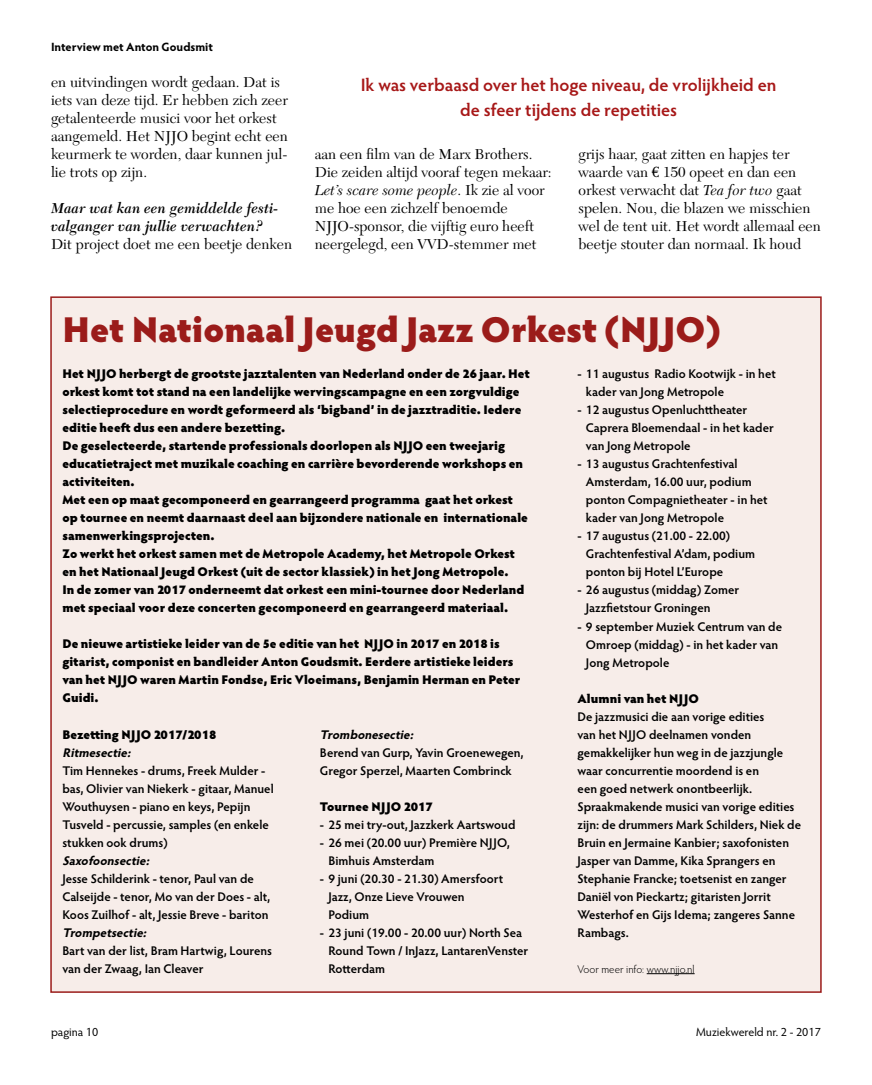
<style>
.page{position:relative;width:872px;height:1085px;background:#fff}
.page>*{position:absolute;margin:0;border:0;box-sizing:border-box;transform-origin:0 0}
.t1{font:900 36px "Hypatia Sans Pro";letter-spacing:-.005em;color:#9b1c1a}
.t2{font:600 18px/25.5px "Hypatia Sans Pro";color:#a71818;text-align:center}
.t3{font:15px/18px "New Caledonia";color:#000}
.t4{font:italic 600 15px/18px "New Caledonia";color:#000}
.t5{font:600 12.6px/18px "Hypatia Sans Pro";color:#000}
.t6{font:900 12.6px/18px "Hypatia Sans Pro";color:#000}
.t7{font:italic 700 12.6px "Hypatia Sans Pro";color:#000}
.t8{font:12px "Hypatia Sans Pro";color:#000}
.t9{font:700 12px "Hypatia Sans Pro";color:#000}
.t10{font:300 11.1px "Hypatia Sans Pro";color:#000}
.s1{font-style:italic}
.s2{font-family:"Euro Serif"}
</style>
<div class="page">
<div style="left:51px;top:297px;width:770px;height:694px;background:#f7ede9"></div>
<hr style="left:646px;top:973px;width:48px;height:1px;background:#000">
<p class="t9" style="left:51px;top:38px;width:163px">Interview met Anton Goudsmit</p>
<p class="t3" style="left:51px;top:73px;width:238px">en uitvindingen wordt gedaan. Dat is iets van deze tijd. Er hebben zich zeer getalenteerde musici voor het orkest aangemeld. Het NJJO begint echt een keurmerk te worden, daar kunnen jul&shy;lie trots op zijn.</p>
<p class="t4" style="left:51px;top:199px;width:229px">Maar wat kan een gemiddelde festi&shy;valganger van jullie verwachten?</p>
<p class="t3" style="left:51px;top:235px;width:243px">Dit project doet me een beetje denken</p>
<h2 class="t2" style="left:361px;top:71px;width:417px">Ik was verbaasd over het hoge niveau, de vrolijkheid en de sfeer tijdens de repetities</h2>
<p class="t3" style="left:315px;top:145px;width:238px">aan een film van de Marx Brothers.<br>Die zeiden altijd vooraf tegen mekaar:<br><span class="s1">Let’s scare some people</span>. Ik zie al voor me hoe een zichzelf benoemde NJJO-sponsor, die vijftig euro heeft neergelegd, een VVD-stemmer met</p>
<p class="t3" style="left:578px;top:145px;width:244px">grijs haar, gaat zitten en hapjes ter waarde van <span class="s2">€</span> 150 opeet en dan een orkest verwacht dat <span class="s1">Tea for two</span> gaat spelen. Nou, die blazen we misschien wel de tent uit. Het wordt allemaal een beetje stouter dan normaal. Ik houd</p>
<h1 class="t1" style="left:62px;top:303px;width:660px">Het Nationaal Jeugd Jazz Orkest (NJJO)</h1>
<p class="t6" style="left:62px;top:364px;width:469px">Het NJJO herbergt de grootste jazztalenten van Nederland onder de 26 jaar. Het orkest komt tot stand na een landelijke wervingscampagne en een zorgvuldige selectieprocedure en wordt geformeerd als ‘bigband’ in de jazztraditie. Iedere editie heeft dus een andere bezetting.<br>De geselecteerde, startende professionals doorlopen als NJJO een tweejarig educatietraject met muzikale coaching en carrière bevorderende workshops en activiteiten.<br>Met een op maat gecomponeerd en gearrangeerd programma gaat het orkest op tournee en neemt daarnaast deel aan bijzondere nationale en internationale samenwerkingsprojecten.<br>Zo werkt het orkest samen met de Metropole Academy, het Metropole Orkest en het Nationaal Jeugd Orkest (uit de sector klassiek) in het Jong Metropole.<br>In de zomer van 2017 onderneemt dat orkest een mini-tournee door Nederland met speciaal voor deze concerten gecomponeerd en gearrangeerd materiaal.</p>
<p class="t6" style="left:62px;top:634px;width:459px">De nieuwe artistieke leider van de 5e editie van het NJJO in 2017 en 2018 is gitarist, componist en bandleider Anton Goudsmit. Eerdere artistieke leiders van het NJJO waren Martin Fondse, Eric Vloeimans, Benjamin Herman en Peter Guidi.</p>
<p class="t6" style="left:62px;top:724px;width:155px">Bezetting NJJO 2017/2018</p>
<p class="t7" style="left:62px;top:743px;width:73px">Ritmesectie:</p>
<p class="t5" style="left:62px;top:760px;width:213px">Tim Hennekes - drums, Freek Mulder - bas, Olivier van Niekerk - gitaar, Manuel Wouthuysen - piano en keys, Pepijn Tusveld - percussie, samples (en enkele stukken ook drums)</p>
<p class="t7" style="left:62px;top:851px;width:92px">Saxofoonsectie:</p>
<p class="t5" style="left:62px;top:868px;width:209px">Jesse Schilderink - tenor, Paul van de<br>Calseijde - tenor, Mo van der Does - alt,<br>Koos Zuilhof - alt, Jessie Breve - bariton</p>
<p class="t7" style="left:62px;top:923px;width:89px">Trompetsectie:</p>
<p class="t5" style="left:62px;top:940px;width:211px">Bart van der list, Bram Hartwig, Lourens van der Zwaag, Ian Cleaver</p>
<p class="t5" style="left:586px;top:364px;width:191px;text-indent:-8px">- 11 augustus Radio Kootwijk - in het kader van Jong Metropole</p>
<p class="t5" style="left:586px;top:400px;width:189px;text-indent:-8px">- 12 augustus Openluchttheater<br>Caprera Bloemendaal - in het kader van Jong Metropole</p>
<p class="t5" style="left:586px;top:454px;width:183px;text-indent:-8px">- 13 augustus Grachtenfestival<br>Amsterdam, 16.00 uur, podium ponton Compagnietheater - in het kader van Jong Metropole</p>
<p class="t5" style="left:586px;top:526px;width:171px;text-indent:-8px">- 17 augustus (21.00 - 22.00)<br>Grachtenfestival A’dam, podium ponton bij Hotel L’Europe</p>
<p class="t5" style="left:586px;top:580px;width:155px;text-indent:-8px">- 26 augustus (middag) Zomer<br>Jazzfietstour Groningen</p>
<p class="t5" style="left:586px;top:616px;width:198px;text-indent:-8px">- 9 september Muziek Centrum van de<br>Omroep (middag) - in het kader van<br>Jong Metropole</p>
<p class="t6" style="left:577px;top:688px;width:123px">Alumni van het NJJO</p>
<p class="t5" style="left:577px;top:706px;width:225px">De jazzmusici die aan vorige edities<br>van het NJJO deelnamen vonden gemakkelijker hun weg in de jazzjungle waar concurrentie moordend is en<br>een goed netwerk onontbeerlijk.<br>Spraakmakende musici van vorige edities zijn: de drummers Mark Schilders, Niek de Bruin en Jermaine Kanbier; saxofonisten Jasper van Damme, Kika Sprangers en Stephanie Francke; toetsenist en zanger Daniël von Pieckartz; gitaristen Jorrit Westerhof en Gijs Idema; zangeres Sanne Rambags.</p>
<p class="t10" style="left:577px;top:961px;width:119px">Voor meer info: www.njjo.nl</p>
<p class="t7" style="left:320px;top:725px;width:98px">Trombonesectie:</p>
<p class="t5" style="left:320px;top:742px;width:205px">Berend van Gurp, Yavin Groenewegen,<br>Gregor Sperzel, Maarten Combrinck</p>
<p class="t6" style="left:320px;top:796px;width:114px">Tournee NJJO 2017</p>
<p class="t5" style="left:320px;top:814px;width:197px">- 25 mei try-out, Jazzkerk Aartswoud</p>
<p class="t5" style="left:328px;top:832px;width:183px;text-indent:-8px">- 26 mei (20.00 uur) Première NJJO,<br>Bimhuis Amsterdam</p>
<p class="t5" style="left:328px;top:868px;width:176px;text-indent:-8px">- 9 juni (20.30 - 21.30) Amersfoort<br>Jazz, Onze Lieve Vrouwen<br>Podium</p>
<p class="t5" style="left:328px;top:922px;width:201px;text-indent:-8px">- 23 juni (19.00 - 20.00 uur) North Sea<br>Round Town / InJazz, LantarenVenster<br>Rotterdam</p>
<p class="t8" style="left:51px;top:1024px;width:49px">pagina 10</p>
<p class="t8" style="left:696px;top:1024px;width:126px">Muziekwereld nr. 2 - 2017</p>
</div>
